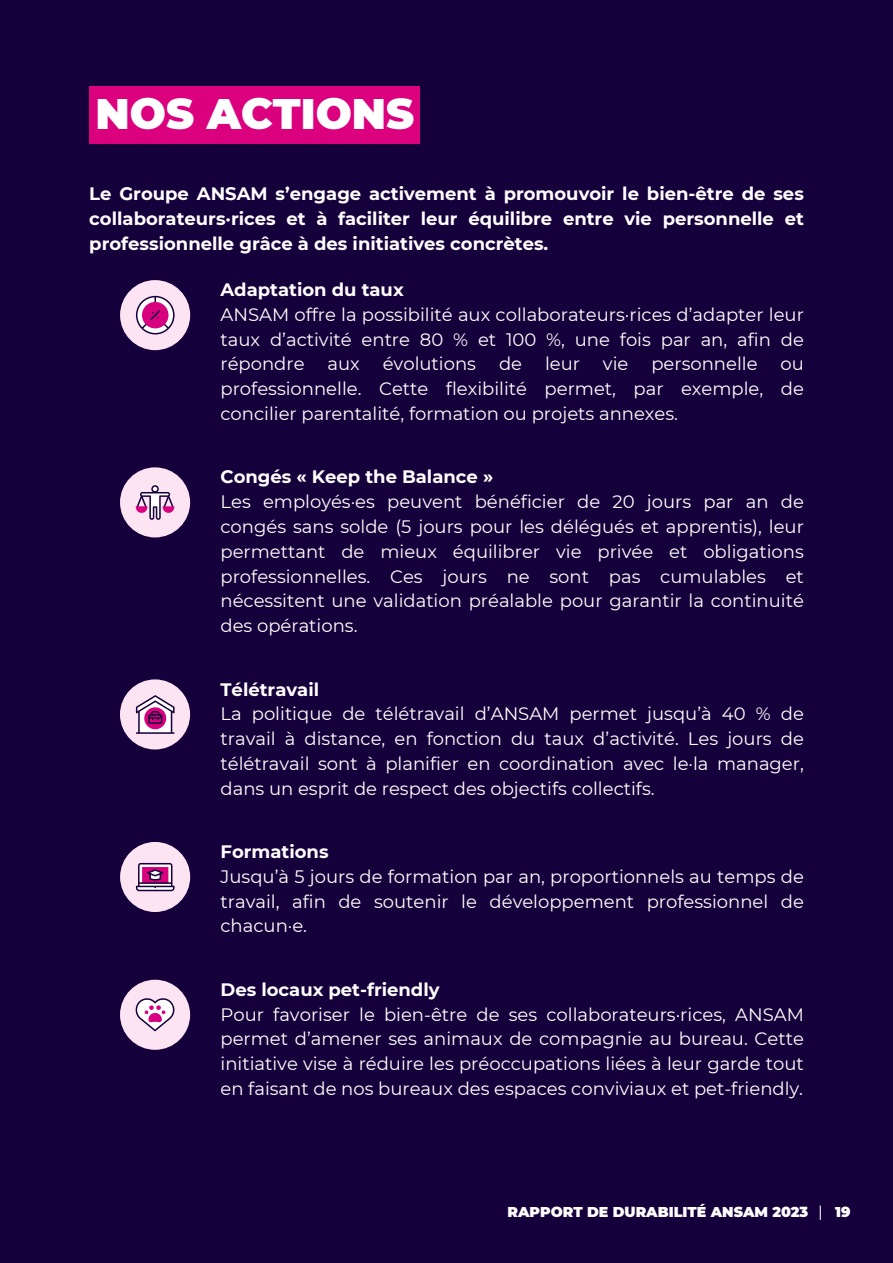
<style>
.page{position:relative;width:893px;height:1263px;background:#16003b}
.page>*{position:absolute;margin:0;border:0;box-sizing:border-box;transform-origin:0 0}
.t1{font:900 42.67px "Montserrat";color:#fff}
.t2{font:18px/24.8px "Montserrat";color:#fff}
.t3{font:700 18px/24.8px "Montserrat";color:#fff;text-align:justify}
.t4{font:900 14.25px "Montserrat";color:#fff}
.s1{font-weight:700}
.s2{font-family:"Free Sans";font-weight:400}
</style>
<div class="page">
<div style="left:120px;top:280px;width:70px;height:70px;background:#fce4f2;border-radius:50%"></div>
<div style="left:120px;top:467px;width:70px;height:70px;background:#fce4f2;border-radius:50%"></div>
<div style="left:120px;top:679px;width:70px;height:70px;background:#fce4f2;border-radius:50%"></div>
<div style="left:120px;top:842px;width:70px;height:70px;background:#fce4f2;border-radius:50%"></div>
<div style="left:120px;top:980px;width:70px;height:70px;background:#fce4f2;border-radius:50%"></div>
<svg style="left:136px;top:998px;width:38px;height:33px"></svg>
<svg style="left:136px;top:296px;width:39px;height:38px"></svg>
<svg style="left:136px;top:695px;width:39px;height:39px"></svg>
<svg style="left:136px;top:485px;width:38px;height:35px"></svg>
<svg style="left:136px;top:863px;width:39px;height:28px"></svg>
<div style="left:90px;top:86px;width:330px;height:57px;background:#db007e"></div>
<h2 class="t1" style="left:95px;top:88px;width:320px">NOS ACTIONS</h2>
<h1 class="t3" style="left:89px;top:182px;width:716px">Le Groupe ANSAM s’engage activement à promouvoir le bien-être de ses collaborateurs·rices et à faciliter leur équilibre entre vie personnelle et professionnelle grâce à des initiatives concrètes.</h1>
<p class="t2" style="left:220px;top:277px;width:585px"><span class="s1">Adaptation du taux<br></span>ANSAM offre la possibilité aux collaborateurs·rices d’adapter leur taux d’activité entre 80 % et 100 %, une fois par an, afin de répondre</p>
<p class="t2" style="left:327px;top:352px;width:34px">aux</p>
<p class="t2" style="left:383px;top:352px;width:95px">évolutions</p>
<p class="t2" style="left:499px;top:352px;width:25px">de</p>
<p class="t2" style="left:545px;top:352px;width:37px">leur</p>
<p class="t2" style="left:603px;top:352px;width:27px">vie</p>
<p class="t2" style="left:651px;top:352px;width:108px">personnelle</p>
<p class="t2" style="left:220px;top:352px;width:585px;text-align:justify;text-indent:560px">ou professionnelle. Cette flexibilité permet, par exemple, de concilier parentalité, formation ou projets annexes.</p>
<h3 class="t2" style="left:220px;top:465px;width:585px"><span class="s1">Congés « Keep the Balance »<br></span>Les employés·es peuvent bénéficier de 20 jours par an de congés sans solde (5 jours pour les délégués et apprentis), leur permettant de mieux équilibrer vie privée et obligations professionnelles. Ces jours ne sont pas cumulables et nécessitent une validation préalable pour garantir la continuité des opérations.</h3>
<p class="t2" style="left:220px;top:677px;width:585px"><span class="s1">Télétravail<br></span>La politique de télétravail d’ANSAM permet jusqu’à 40 % de travail à distance, en fonction du taux d’activité. Les jours de télétravail sont à planifier en coordination avec le·la manager, dans un esprit de respect des objectifs collectifs.</p>
<h3 class="t2" style="left:220px;top:839px;width:585px"><span class="s1">Formations<br></span>Jusqu’à 5 jours de formation par an, proportionnels au temps de travail, afin de soutenir le développement professionnel de chacun·e.</h3>
<p class="t2" style="left:220px;top:977px;width:585px"><span class="s1">Des locaux pet-friendly<br></span>Pour favoriser le bien-être de ses collaborateurs·rices, ANSAM permet d’amener ses animaux de compagnie au bureau. Cette initiative vise à réduire les préoccupations liées à leur garde tout en faisant de nos bureaux des espaces conviviaux et pet-friendly.</p>
<h3 class="t4" style="left:507px;top:1203px;width:345px">RAPPORT DE DURABILITÉ ANSAM 2023 <span class="s2">⎥</span> 19</h3>
</div>
